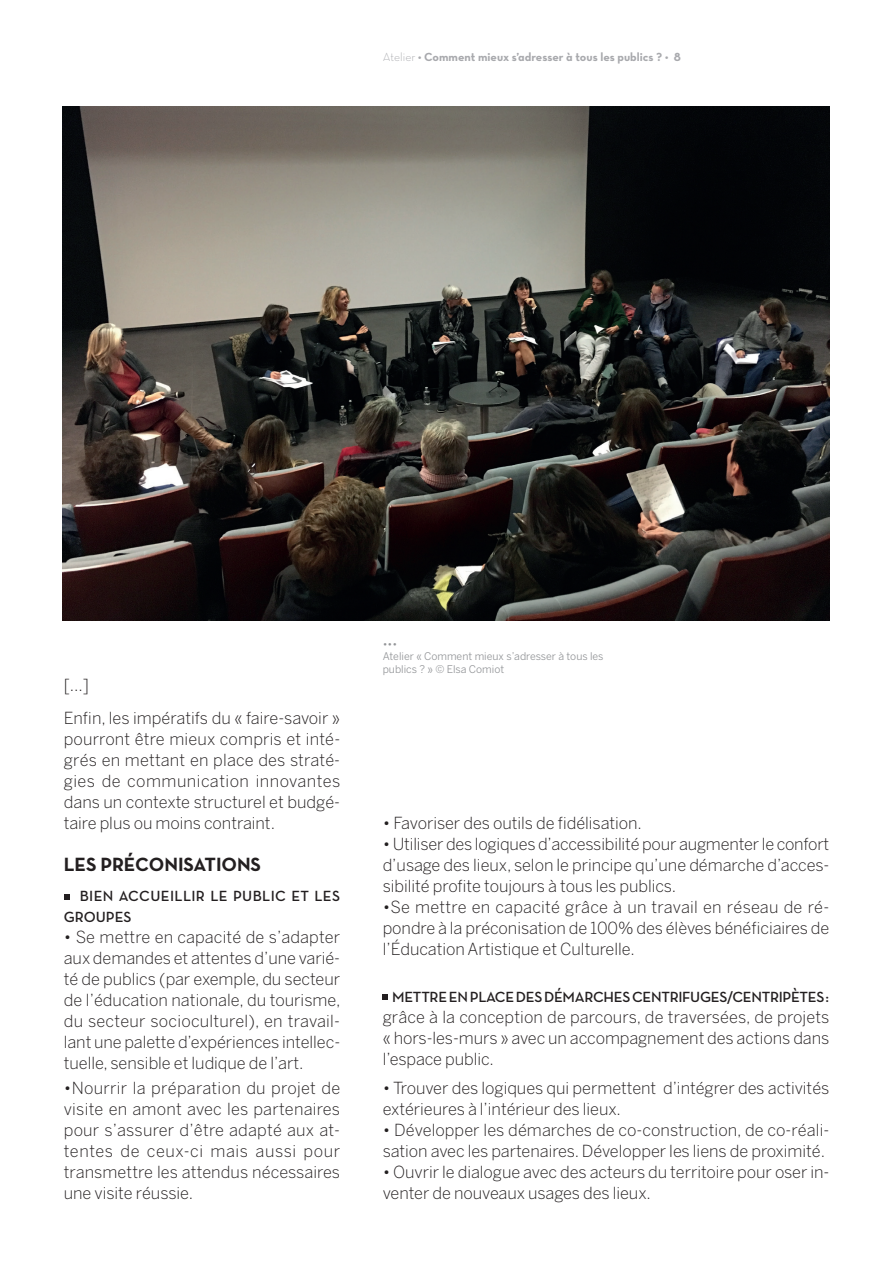
<style>
.page{position:relative;width:893px;height:1263px;background:#fff}
.page>*{position:absolute;margin:0;border:0;box-sizing:border-box;transform-origin:0 0}
.t1{font:700 19.5px "Neutra Text";letter-spacing:-.005em;color:#231f20}
.t2{font:300 16.5px/21px "Benton Sans";letter-spacing:-.005em;color:#231f20;text-align:justify}
.t3{font:600 15px "Neutra Text TF";letter-spacing:-.02em;color:#231f20}
.t4{font:600 15px/21px "Neutra Text TF";letter-spacing:.02em;color:#231f20}
.t5{font:12px "Neutra Text Bold Alt";color:#a8a9ad}
.t6{font:10.5px/12.6px "Benton Sans";color:#939598}
.s1{font-family:"Neutra Text TF";font-weight:300}
</style>
<div class="page">
<svg style="left:64px;top:894px;width:5px;height:5px"></svg>
<img style="left:63px;top:106px;width:766px;height:515px">
<svg style="left:383px;top:995px;width:5px;height:5px"></svg>
<p class="t5" style="left:383px;top:50px;width:300px"><span class="s1">Atelier</span> • Comment mieux s’adresser à tous les publics ? • 8</p>
<p class="t2" style="left:64px;top:675px;width:27px">[...]</p>
<p class="t2" style="left:64px;top:708px;width:278px">Enfin, les impératifs du « faire-savoir » pourront être mieux compris et inté&shy;grés en mettant en place des straté&shy;gies de communication innovantes dans un contexte structurel et budgé&shy;taire plus ou moins contraint.</p>
<p class="t1" style="left:64px;top:853px;width:199px">LES PRÉCONISATIONS</p>
<p class="t4" style="left:64px;top:885px;width:278px;text-indent:16px">BIEN ACCUEILLIR LE PUBLIC ET LES<br>GROUPES</p>
<p class="t2" style="left:64px;top:926px;width:278px">• Se mettre en capacité de s’adapter aux demandes et attentes d’une varié&shy;té de publics (par exemple, du secteur de l’éducation nationale, du tourisme, du secteur socioculturel), en travail&shy;lant une palette d’expériences intellec&shy;tuelle, sensible et ludique de l’art.</p>
<p class="t2" style="left:64px;top:1077px;width:278px">•Nourrir la préparation du projet de visite en amont avec les partenaires pour s’assurer d’être adapté aux at&shy;tentes de ceux-ci mais aussi pour transmettre les attendus nécessaires une visite réussie.</p>
<p class="t6" style="left:383px;top:637px;width:222px">•••<br>Atelier « Comment mieux s’adresser à tous les publics ? » © Elsa Comiot</p>
<p class="t2" style="left:383px;top:813px;width:261px">• Favoriser des outils de fidélisation.</p>
<p class="t2" style="left:383px;top:834px;width:448px">• Utiliser des logiques d’accessibilité pour augmenter le confort d’usage des lieux, selon le principe qu’une démarche d’acces&shy;sibilité profite toujours à tous les publics.</p>
<p class="t2" style="left:383px;top:897px;width:448px">•Se mettre en capacité grâce à un travail en réseau de ré&shy;pondre à la préconisation de 100% des élèves bénéficiaires de l’Éducation Artistique et Culturelle.</p>
<p class="t3" style="left:392px;top:987px;width:438px">METTRE EN PLACE DES DÉMARCHES CENTRIFUGES/CENTRIPÈTES:</p>
<p class="t2" style="left:383px;top:1006px;width:448px">grâce à la conception de parcours, de traversées, de projets « hors-les-murs » avec un accompagnement des actions dans l’espace public.</p>
<p class="t2" style="left:383px;top:1077px;width:448px">• Trouver des logiques qui permettent d’intégrer des activités extérieures à l’intérieur des lieux.</p>
<p class="t2" style="left:383px;top:1119px;width:448px">• Développer les démarches de co-construction, de co-réali&shy;sation avec les partenaires. Développer les liens de proximité.</p>
<p class="t2" style="left:383px;top:1161px;width:448px">• Ouvrir le dialogue avec des acteurs du territoire pour oser in&shy;venter de nouveaux usages des lieux.</p>
</div>
